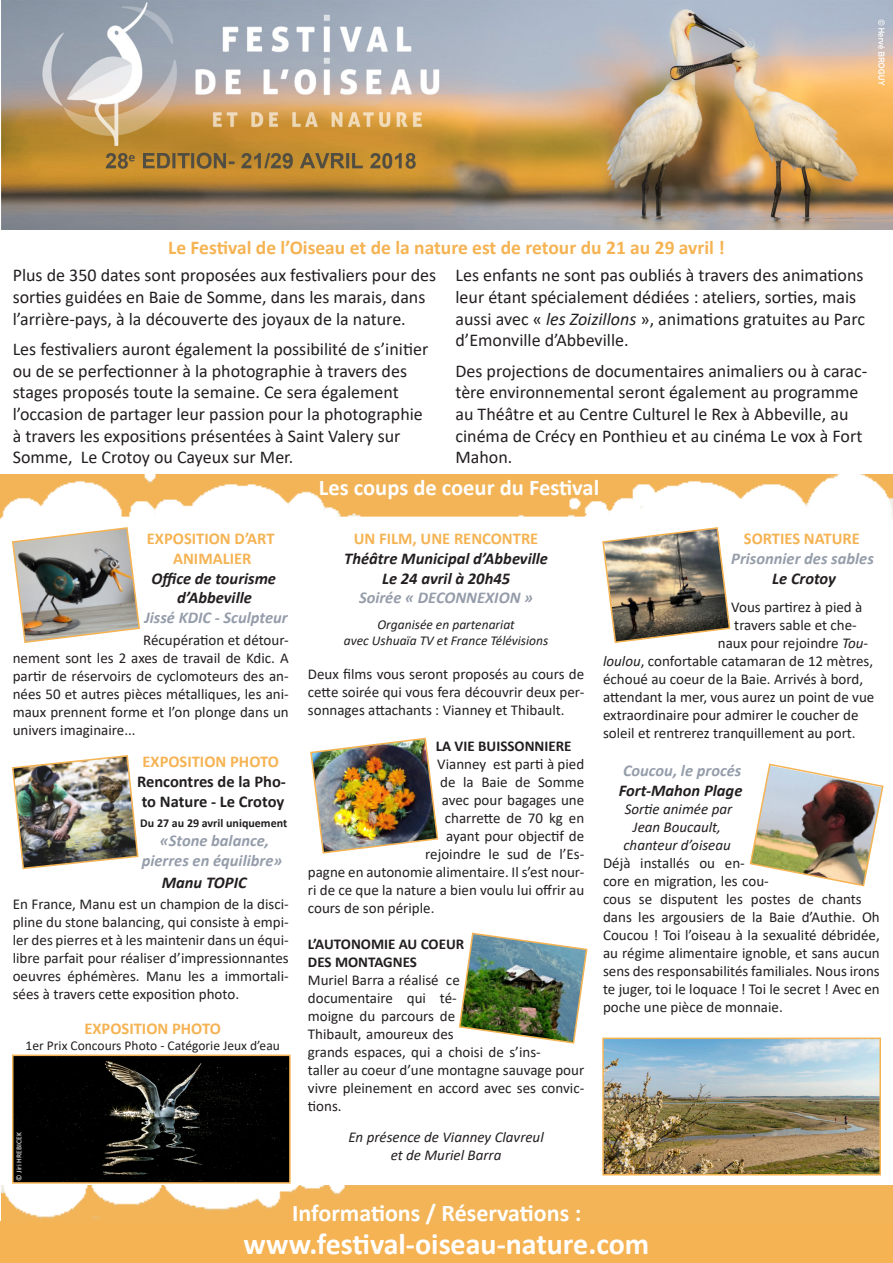
<style>
.page{position:relative;width:893px;height:1263px;background:#fff}
.page>*{position:absolute;margin:0;border:0;box-sizing:border-box;transform-origin:0 0}
.t1{font:700 30px "Calibri";color:#fff}
.t2{font:700 24px "Calibri";color:#fff}
.t3{font:700 22.5px "Calibri";color:#fff}
.t4{font:700 19.5px "Calibri";color:#f5b353}
.t5{font:18px/21.6px "Calibri";color:#231f20}
.t6{font:italic 700 16.5px/19.8px "Calibri";color:#959daa;text-align:center}
.t7{font:italic 700 16.5px/19.8px "Calibri";color:#231f20;text-align:center}
.t8{font:700 16.5px/19.8px "Calibri";color:#f5b353;text-align:center}
.t9{font:700 16.5px/19.8px "Calibri";color:#231f20}
.t10{font:15px/18px "Calibri";color:#231f20;text-align:justify}
.t11{font:italic 15px "Calibri";color:#231f20}
.t12{font:700 15px/18px "Calibri";color:#231f20}
.t13{font:italic 13.5px "Calibri";color:#231f20}
.t14{font:13.5px "Calibri";color:#231f20}
.t15{font:700 12px "Calibri";color:#231f20}
.t16{font:7.5px "Calibri";color:#fff}
.s1{font-style:italic}
</style>
<div class="page">
<img style="left:1px;top:0;width:892px;height:230px">
<div style="left:0;top:1221px;width:893px;height:42px;background:#f5b353"></div>
<img style="left:0;top:474px;width:893px;height:45px">
<img style="left:1px;top:1185px;width:892px;height:36px">
<img style="left:12px;top:755px;width:127px;height:115px">
<img style="left:12px;top:527px;width:128px;height:116px">
<img style="left:602px;top:527px;width:129px;height:116px">
<img style="left:749px;top:763px;width:135px;height:124px">
<img style="left:310px;top:737px;width:129px;height:117px">
<img style="left:458px;top:932px;width:130px;height:112px">
<img style="left:605px;top:1040px;width:273px;height:132px">
<div style="left:602px;top:1037px;width:279px;height:138px;border:2px solid #f5b353"></div>
<img style="left:15px;top:1057px;width:273px;height:124px">
<div style="left:12px;top:1054px;width:279px;height:130px;border:2px solid #f5b353"></div>
<p class="t4" style="left:168px;top:234px;width:558px">Le Festival de l’Oiseau et de la nature est de retour du 21 au 29 avril !</p>
<p class="t5" style="left:13px;top:264px;width:425px">Plus de 350 dates sont proposées aux festivaliers pour des sorties guidées en Baie de Somme, dans les marais, dans l’arrière-pays, à la découverte des joyaux de la nature.</p>
<p class="t5" style="left:13px;top:338px;width:417px">Les festivaliers auront également la possibilité de s’initier ou de se perfectionner à la photographie à travers des stages proposés toute la semaine. Ce sera également l’occasion de partager leur passion pour la photographie à travers les expositions présentées à Saint Valery sur Somme, Le Crotoy ou Cayeux sur Mer.</p>
<p class="t5" style="left:455px;top:264px;width:411px">Les enfants ne sont pas oubliés à travers des animations leur étant spécialement dédiées : ateliers, sorties, mais aussi avec « <span class="s1">les Zoizillons</span> », animations gratuites au Parc d’Emonville d’Abbeville.</p>
<p class="t5" style="left:455px;top:360px;width:413px">Des projections de documentaires animaliers ou à carac&shy;tère environnemental seront également au programme au Théâtre et au Centre Culturel le Rex à Abbeville, au cinéma de Crécy en Ponthieu et au cinéma Le vox à Fort Mahon.</p>
<p class="t8" style="left:147px;top:528px;width:129px">EXPOSITION D’ART<br>ANIMALIER</p>
<p class="t7" style="left:151px;top:568px;width:126px">Office de tourisme d’Abbeville</p>
<p class="t6" style="left:144px;top:607px;width:145px">Jissé KDIC - Sculpteur</p>
<p class="t10" style="left:13px;top:630px;width:278px;text-indent:130px">Récupération et détour&shy;nement sont les 2 axes de travail de Kdic. A partir de réservoirs de cyclomoteurs des an&shy;nées 50 et autres pièces métalliques, les ani&shy;maux prennent forme et l’on plonge dans un univers imaginaire...</p>
<p class="t8" style="left:143px;top:751px;width:138px">EXPOSITION PHOTO</p>
<p class="t9" style="left:137px;top:771px;width:150px">Rencontres de la Pho&shy;to Nature - Le Crotoy</p>
<p class="t15" style="left:140px;top:814px;width:148px">Du 27 au 29 avril uniquement</p>
<p class="t6" style="left:142px;top:830px;width:142px">«Stone balance, pierres en équilibre»</p>
<p class="t7" style="left:162px;top:872px;width:86px">Manu TOPIC</p>
<p class="t10" style="left:13px;top:895px;width:278px">En France, Manu est un champion de la disci&shy;pline du stone balancing, qui consiste à empi&shy;ler des pierres et à les maintenir dans un équi&shy;libre parfait pour réaliser d’impressionnantes oeuvres éphémères. Manu les a immortali&shy;sées à travers cette exposition photo.</p>
<p class="t8" style="left:85px;top:1018px;width:138px">EXPOSITION PHOTO</p>
<p class="t14" style="left:26px;top:1036px;width:256px">1er Prix Concours Photo - Catégorie Jeux d’eau</p>
<p class="t16" style="left:14px;top:1180px;width:50px;rotate:-90deg">© Jiri HREBICEK</p>
<p class="t3" style="left:319px;top:472px;width:282px">Les coups de coeur du Festival</p>
<p class="t8" style="left:354px;top:528px;width:186px">UN FILM, UNE RENCONTRE</p>
<p class="t7" style="left:344px;top:548px;width:205px">Théâtre Municipal d’Abbeville</p>
<p class="t7" style="left:382px;top:568px;width:129px">Le 24 avril à 20h45</p>
<p class="t6" style="left:359px;top:587px;width:176px">Soirée « DECONNEXION »</p>
<p class="t13" style="left:377px;top:615px;width:139px">Organisée en partenariat</p>
<p class="t13" style="left:344px;top:631px;width:206px">avec Ushuaïa TV et France Télévisions</p>
<p class="t10" style="left:308px;top:665px;width:278px">Deux films vous seront proposés au cours de cette soirée qui vous fera découvrir deux per&shy;sonnages attachants : Vianney et Thibault.</p>
<p class="t12" style="left:436px;top:737px;width:137px">LA VIE BUISSONNIERE</p>
<p class="t10" style="left:437px;top:755px;width:148px">Vianney est parti à pied</p>
<p class="t10" style="left:440px;top:773px;width:145px">de la Baie de Somme</p>
<p class="t10" style="left:442px;top:791px;width:144px">avec pour bagages une</p>
<p class="t10" style="left:445px;top:809px;width:141px">charrette de 70 kg en</p>
<p class="t10" style="left:446px;top:827px;width:139px">ayant pour objectif de</p>
<p class="t10" style="left:425px;top:845px;width:160px">rejoindre le sud de l’Es-</p>
<p class="t10" style="left:308px;top:863px;width:278px">pagne en autonomie alimentaire. Il s’est nour-</p>
<p class="t10" style="left:308px;top:881px;width:278px">ri de ce que la nature a bien voulu lui offrir au</p>
<p class="t10" style="left:308px;top:899px;width:128px">cours de son périple.</p>
<p class="t12" style="left:308px;top:935px;width:158px">L’AUTONOMIE AU COEUR<br>DES MONTAGNES</p>
<p class="t10" style="left:308px;top:971px;width:278px;text-align:left">Muriel Barra a réalisé ce<br>documentaire qui té-<br>moigne du parcours de<br>Thibault, amoureux des<br>grands espaces, qui a choisi de s’ins-<br>taller au coeur d’une montagne sauvage pour vivre pleinement en accord avec ses convic&shy;tions.</p>
<p class="t11" style="left:348px;top:1126px;width:197px">En présence de Vianney Clavreul</p>
<p class="t11" style="left:391px;top:1144px;width:112px">et de Muriel Barra</p>
<p class="t8" style="left:744px;top:528px;width:117px">SORTIES NATURE</p>
<p class="t6" style="left:731px;top:548px;width:144px">Prisonnier des sables</p>
<p class="t7" style="left:772px;top:568px;width:65px">Le Crotoy</p>
<p class="t10" style="left:731px;top:598px;width:133px">Vous partirez à pied à</p>
<p class="t10" style="left:734px;top:616px;width:124px">travers sable et che-</p>
<p class="t10" style="left:718px;top:634px;width:152px">naux pour rejoindre <span class="s1">Tou-</span></p>
<p class="t10" style="left:603px;top:652px;width:272px"><span class="s1">loulou</span>, confortable catamaran de 12 mètres,</p>
<p class="t10" style="left:603px;top:670px;width:262px">échoué au coeur de la Baie. Arrivés à bord,</p>
<p class="t10" style="left:603px;top:688px;width:273px">attendant la mer, vous aurez un point de vue</p>
<p class="t10" style="left:603px;top:706px;width:257px">extraordinaire pour admirer le coucher de</p>
<p class="t10" style="left:603px;top:724px;width:254px">soleil et rentrerez tranquillement au port.</p>
<p class="t6" style="left:623px;top:760px;width:120px">Coucou, le procés</p>
<p class="t7" style="left:619px;top:780px;width:125px">Fort-Mahon Plage</p>
<p class="t11" style="left:625px;top:798px;width:109px">Sortie animée par</p>
<p class="t11" style="left:633px;top:816px;width:90px">Jean Boucault,</p>
<p class="t11" style="left:623px;top:834px;width:109px">chanteur d’oiseau</p>
<p class="t10" style="left:603px;top:854px;width:278px;text-align:left">Déjà installés ou en-<br>core en migration, les cou-<br>cous se disputent les postes de chants dans les argousiers de la Baie d’Authie. Oh Coucou ! Toi l’oiseau à la sexualité débridée, au régime alimentaire ignoble, et sans aucun sens des responsabilités familiales. Nous irons te juger, toi le loquace ! Toi le secret ! Avec en poche une pièce de monnaie.</p>
<p class="t2" style="left:292px;top:1196px;width:291px">Informations / Réservations :</p>
<p class="t1" style="left:244px;top:1222px;width:407px">www.festival-oiseau-nature.com</p>
</div>
